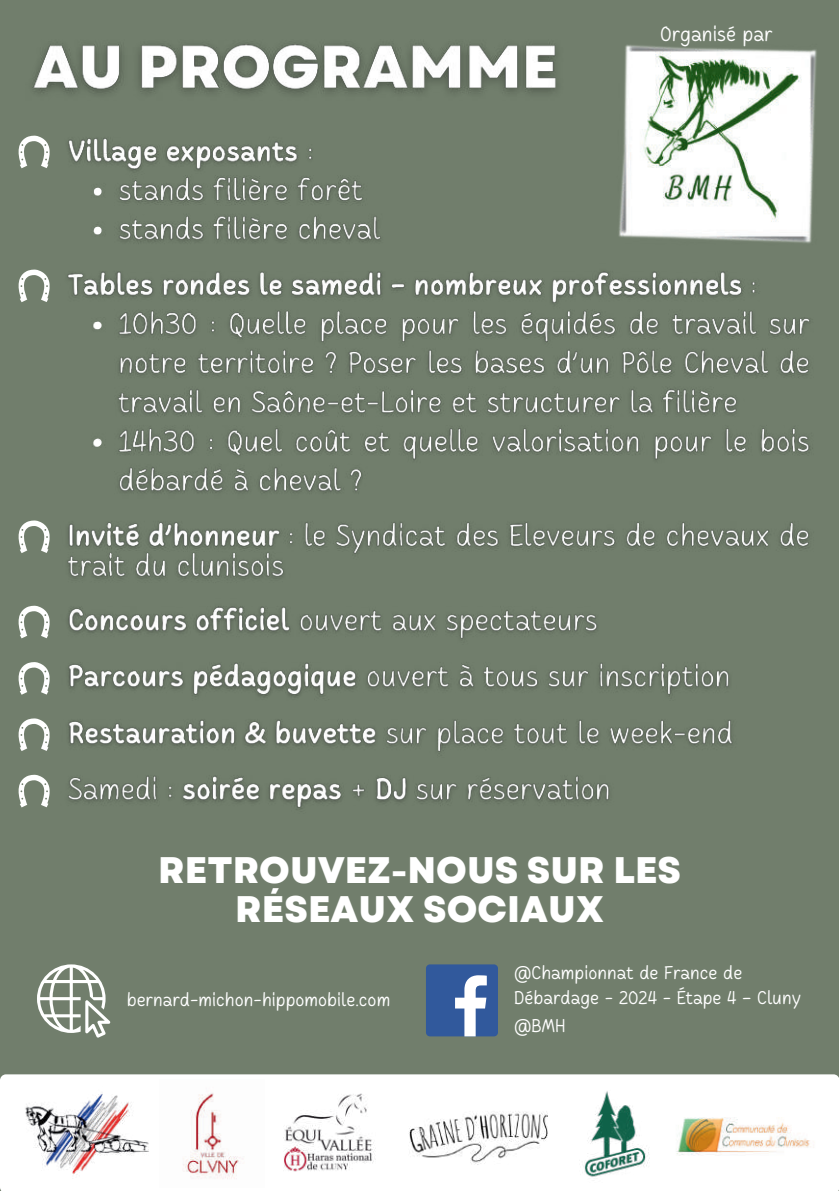
<style>
.page{position:relative;width:839px;height:1191px;background:#fff}
.page>*{position:absolute;margin:0;border:0;box-sizing:border-box;transform-origin:0 0}
.t1{font:800 37px/39px "Garet";color:#fff;text-align:center}
.t2{font:20.6px "Cakerolli";color:#fff}
.t3{font:18.4px/24.4px "Cakerolli";color:#fff}
</style>
<div class="page">
<div style="left:0;top:0;width:838px;height:1191px;background:#717e6c"></div>
<div style="left:0;top:1074px;width:838px;height:117px;background:#fff"></div>
<img style="left:283px;top:1087px;width:93px;height:93px">
<img style="left:159px;top:1079px;width:105px;height:108px">
<img style="left:579px;top:1083px;width:71px;height:102px">
<img style="left:409px;top:1103px;width:139px;height:65px">
<img style="left:668px;top:1087px;width:150px;height:99px">
<img style="left:18px;top:1074px;width:132px;height:117px">
<img style="left:68px;top:606px;width:530px;height:33px">
<svg style="left:18px;top:606px;width:32px;height:32px"></svg>
<img style="left:68px;top:662px;width:661px;height:35px">
<svg style="left:18px;top:662px;width:32px;height:33px"></svg>
<img style="left:67px;top:522px;width:742px;height:57px">
<svg style="left:18px;top:521px;width:32px;height:32px"></svg>
<img style="left:68px;top:138px;width:313px;height:104px">
<svg style="left:18px;top:136px;width:32px;height:32px"></svg>
<img style="left:67px;top:271px;width:746px;height:223px">
<svg style="left:18px;top:270px;width:32px;height:32px"></svg>
<img style="left:68px;top:719px;width:665px;height:35px">
<svg style="left:18px;top:718px;width:32px;height:33px"></svg>
<img style="left:68px;top:775px;width:542px;height:35px">
<svg style="left:18px;top:775px;width:32px;height:32px"></svg>
<img style="left:32px;top:43px;width:526px;height:51px">
<img style="left:619px;top:45px;width:198px;height:198px">
<svg style="left:37px;top:964px;width:73px;height:74px"></svg>
<div style="left:426px;top:964px;width:72px;height:72px;background:#31599c;border-radius:4px"></div>
<svg style="left:455px;top:975px;width:32px;height:61px"></svg>
<p class="t2" style="left:660px;top:22px;width:114px">Organisé par</p>
<h1 class="t1" style="left:158px;top:852px;width:524px">RETROUVEZ-NOUS SUR LES<br>RÉSEAUX SOCIAUX</h1>
<p class="t3" style="left:127px;top:987px;width:265px">bernard-michon-hippomobile.com</p>
<p class="t3" style="left:514px;top:961px;width:288px">@Championnat de France de<br>Débardage - 2024 - Étape 4 – Cluny</p>
<p class="t3" style="left:514px;top:1013px;width:53px">@BMH</p>
</div>
